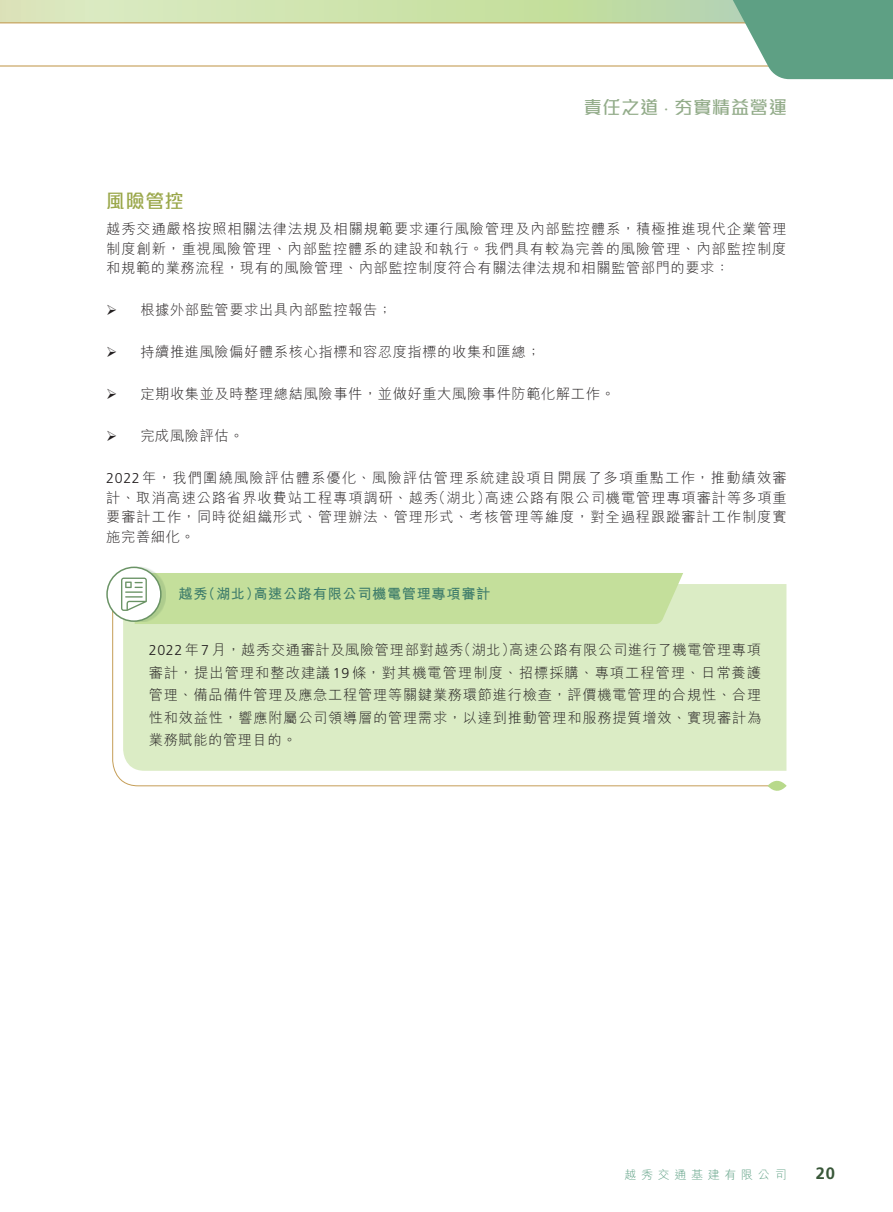
<style>
.page{position:relative;width:893px;height:1212px;background:#fff}
.page>*{position:absolute;margin:0;border:0;box-sizing:border-box;transform-origin:0 0}
._4__副標題{font:500 18.75px "M Stiff Hei HK";color:#9aa74a}
.t1{font:500 18px "M Stiff Hei HK";letter-spacing:.045em;color:#93ac8a}
.t2{font:700 16.5px "Frutiger LT Pro";color:#385738}
._1__內文{font:300 14.25px/19.5px "M Hei HK";letter-spacing:.05em;color:#231f20}
._1__內文-2{font:300 14.25px/19.5px "M Hei HK";letter-spacing:.08em;color:#231f20;text-align:right}
.t3{font:700 14.25px "M Hei HK";letter-spacing:.04em;color:#3f7d6b}
.t4{font:300 12px "M Hei HK";letter-spacing:.39em;color:#5ea084}
.s1{font-family:"Futura LT Pro";font-weight:400}
.s2{font-family:"Frutiger LT Pro"}
</style>
<div class="page">
<svg style="left:0;top:0;width:893px;height:79px"></svg>
<svg style="left:112px;top:590px;width:666px;height:196px;background:#deedca"></svg>
<svg style="left:767px;top:778px;width:20px;height:13px"></svg>
<div style="left:110px;top:566px;width:56px;height:56px;background:#6a9365;opacity:.25"></div>
<div style="left:107px;top:567px;width:54px;height:54px;background:#fff;border-radius:50%"></div>
<div style="left:106px;top:567px;width:56px;height:55px;border:2px solid #6a9365;border-radius:50%"></div>
<svg style="left:121px;top:573px;width:562px;height:51px;background:#c5df9f"></svg>
<p class="t1" style="left:584px;top:98px;width:204px">責任之道 <span class="s1">·</span> 夯實精益營運</p>
<p class="_4__副標題" style="left:106px;top:192px;width:79px">風險管控</p>
<p class="_1__內文" style="left:106px;top:219px;width:682px;text-align:justify">越秀交通嚴格按照相關法律法規及相關規範要求運行風險管理及內部監控體系，積極推進現代企業管理制度創新，重視風險管理、內部監控體系的建設和執行。我們具有較為完善的風險管理、內部監控制度和規範的業務流程，現有的風險管理、內部監控制度符合有關法律法規和相關監管部門的要求：</p>
<p class="_1__內文" style="left:140px;top:300px;width:253px">根據外部監管要求出具內部監控報告;</p>
<p class="_1__內文" style="left:140px;top:342px;width:402px">持續推進風險偏好體系核心指標和容忍度指標的收集和匯總;</p>
<p class="_1__內文" style="left:140px;top:384px;width:476px">定期收集並及時整理總結風險事件，並做好重大風險事件防範化解工作。</p>
<p class="_1__內文" style="left:140px;top:426px;width:105px">完成風險評估。</p>
<p class="_1__內文-2" style="left:106px;top:468px;width:682px"><span class="s2">2022</span>年，我們圍繞風險評估體系優化、風險評估管理系統建設項目開展了多項重點工作，推動績效審高速公路有限公司機電管理專項審計等多項重</p>
<p class="_1__內文" style="left:106px;top:487px;width:682px">計、取消高速公路省界收費站工程專項調研、越秀<br>要審計工作，同時從組織形式、管理辦法、管理形式、考核管理等維度，對全過程跟蹤審計工作制度實施完善細化。</p>
<p class="_1__內文" style="left:432px;top:487px;width:61px">（湖北）</p>
<p class="t3" style="left:253px;top:584px;width:238px">高速公路有限公司機電管理專項審計</p>
<p class="t3" style="left:201px;top:584px;width:60px">（湖北）</p>
<p class="t3" style="left:179px;top:584px;width:31px">越秀</p>
<p class="_1__內文" style="left:509px;top:640px;width:253px">高速公路有限公司進行了機電管理專項</p>
<p class="_1__內文" style="left:457px;top:640px;width:60px">（湖北）</p>
<p class="_1__內文" style="left:149px;top:639px;width:614px;line-height:22.5px"><span class="s2">2022</span>年<span class="s2">7</span> 月，越秀交通審計及風險管理部對越秀<br>審計，提出管理和整改建議<span class="s2">19</span>條，對其機電管理制度、招標採購、專項工程管理、日常養護管理、備品備件管理及應急工程管理等關鍵業務環節進行檢查，評價機電管理的合規性、合理性和效益性，響應附屬公司領導層的管理需求，以達到推動管理和服務提質增效、實現審計為業務賦能的管理目的。</p>
<p class="t4" style="left:625px;top:1168px;width:164px">越秀交通基建有限公司</p>
<p class="t2" style="left:816px;top:1164px;width:21px">20</p>
</div>
